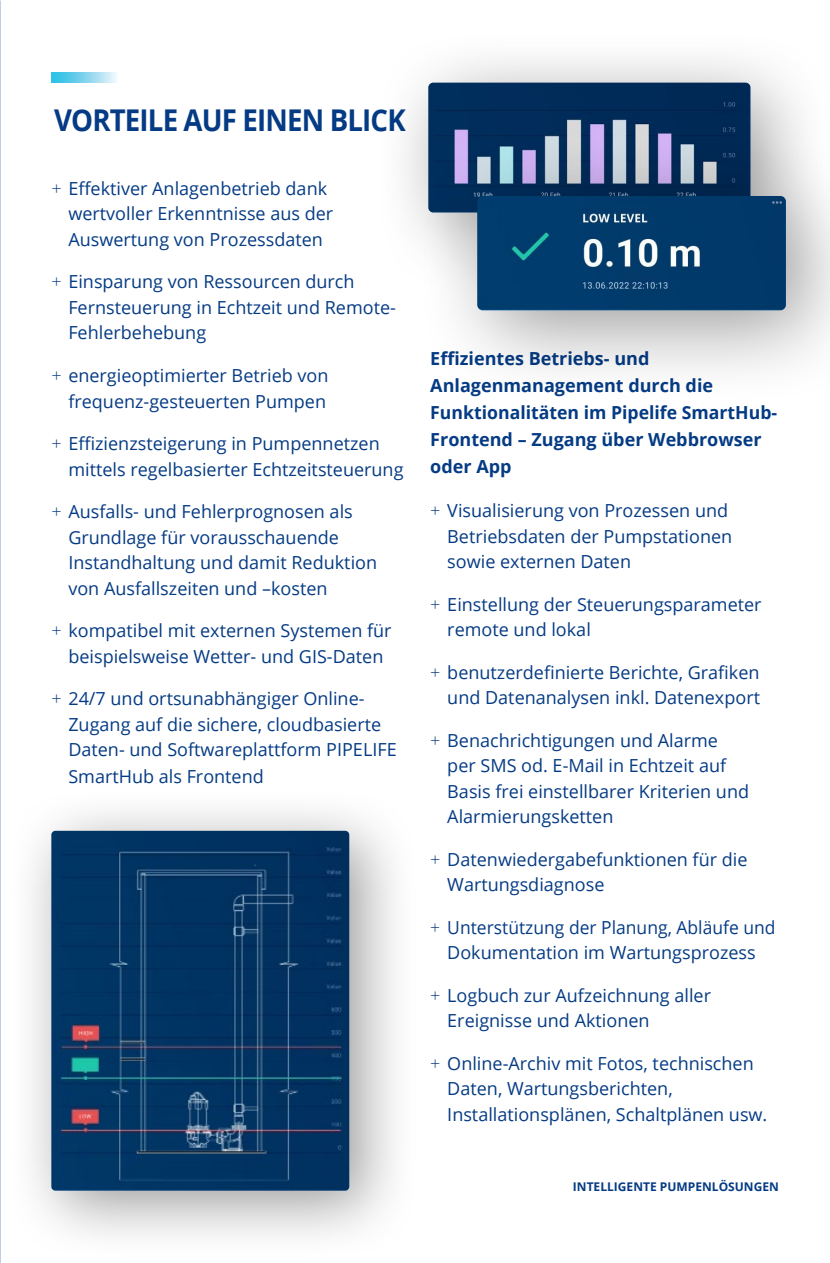
<style>
.page{position:relative;width:830px;height:1263px;background:#fff}
.page>*{position:absolute;margin:0;border:0;box-sizing:border-box;transform-origin:0 0}
.t1{font:700 30px "Open Sans";letter-spacing:-.03em;color:#053b84;scale:.92 1}
.t2{font:18px/25.5px "Open Sans";color:#053b84}
.t3{font:700 18px/27px "Open Sans";color:#053b84}
.t4{font:700 12px "Open Sans";color:#053b84}
.s1{font-weight:300}
</style>
<div class="page">
<svg style="left:0;top:1093px;width:1px;height:170px"></svg>
<img style="left:0;top:826px;width:1px;height:267px">
<img style="left:0;top:0;width:1px;height:826px">
<div style="left:6px;top:786px;width:413px;height:475px;background:#000;opacity:.39"></div>
<img style="left:51px;top:831px;width:298px;height:360px">
<svg style="left:52px;top:72px;width:65px;height:11px"></svg>
<div style="left:374px;top:29px;width:455px;height:268px;background:#000;opacity:.39"></div>
<img style="left:428px;top:83px;width:322px;height:53px">
<div style="left:416px;top:136px;width:413px;height:269px;background:#000;opacity:.39"></div>
<img style="left:477px;top:196px;width:308px;height:114px">
<h1 class="t1" style="left:54px;top:99px;width:383px">VORTEILE AUF EINEN BLICK</h1>
<p class="t2" style="left:68px;top:175px;width:266px;text-indent:-17px"><span class="s1">+</span> Effektiver Anlagenbetrieb dank wertvoller Erkenntnisse aus der<br>Auswertung von Prozessdaten</p>
<p class="t2" style="left:68px;top:269px;width:329px;text-indent:-17px"><span class="s1">+</span> Einsparung von Ressourcen durch<br>Fernsteuerung in Echtzeit und Remote-<br>Fehlerbehebung</p>
<p class="t2" style="left:51px;top:362px;width:278px;text-align:right"><span class="s1">+</span> energieoptimierter Betrieb von frequenz-gesteuerten Pumpen</p>
<p class="t2" style="left:68px;top:430px;width:336px;text-indent:-17px"><span class="s1">+</span> Effizienzsteigerung in Pumpennetzen mittels regelbasierter Echtzeitsteuerung</p>
<p class="t2" style="left:68px;top:498px;width:310px;text-indent:-17px"><span class="s1">+</span> Ausfalls- und Fehlerprognosen als Grundlage für vorausschauende Instandhaltung und damit Reduktion von Ausfallszeiten und –kosten</p>
<p class="t2" style="left:51px;top:617px;width:341px;text-align:center"><span class="s1">+</span> kompatibel mit externen Systemen für beispielsweise Wetter- und GIS-Daten</p>
<p class="t2" style="left:68px;top:685px;width:329px;line-height:26px;text-indent:-17px"><span class="s1">+</span> 24/7 und ortsunabhängiger Online-Zugang auf die sichere, cloudbasierte Daten- und Softwareplattform PIPELIFE SmartHub als Frontend</p>
<p class="t3" style="left:430px;top:345px;width:348px">Effizientes Betriebs- und<br>Anlagenmanagement durch die<br>Funktionalitäten im Pipelife SmartHub-<br>Frontend – Zugang über Webbrowser oder App</p>
<p class="t2" style="left:447px;top:497px;width:286px;text-indent:-17px"><span class="s1">+</span> Visualisierung von Prozessen und<br>Betriebsdaten der Pumpstationen sowie externen Daten</p>
<p class="t2" style="left:447px;top:591px;width:315px;text-indent:-17px"><span class="s1">+</span> Einstellung der Steuerungsparameter remote und lokal</p>
<p class="t2" style="left:430px;top:659px;width:331px;text-align:right"><span class="s1">+</span> benutzerdefinierte Berichte, Grafiken und Datenanalysen inkl. Datenexport</p>
<p class="t2" style="left:447px;top:727px;width:303px;text-indent:-17px"><span class="s1">+</span> Benachrichtigungen und Alarme per SMS od. E-Mail in Echtzeit auf<br>Basis frei einstellbarer Kriterien und<br>Alarmierungsketten</p>
<p class="t2" style="left:447px;top:846px;width:301px;text-indent:-17px"><span class="s1">+</span> Datenwiedergabefunktionen für die<br>Wartungsdiagnose</p>
<p class="t2" style="left:430px;top:914px;width:346px;text-align:center"><span class="s1">+</span> Unterstützung der Planung, Abläufe und<br>Dokumentation im Wartungsprozess</p>
<p class="t2" style="left:447px;top:982px;width:265px;text-indent:-17px"><span class="s1">+</span> Logbuch zur Aufzeichnung aller<br>Ereignisse und Aktionen</p>
<p class="t2" style="left:447px;top:1050px;width:321px;text-indent:-17px"><span class="s1">+</span> Online-Archiv mit Fotos, technischen<br>Daten, Wartungsberichten,<br>Installationsplänen, Schaltplänen usw.</p>
<p class="t4" style="left:572px;top:1178px;width:207px">INTELLIGENTE PUMPENLÖSUNGEN</p>
</div>
